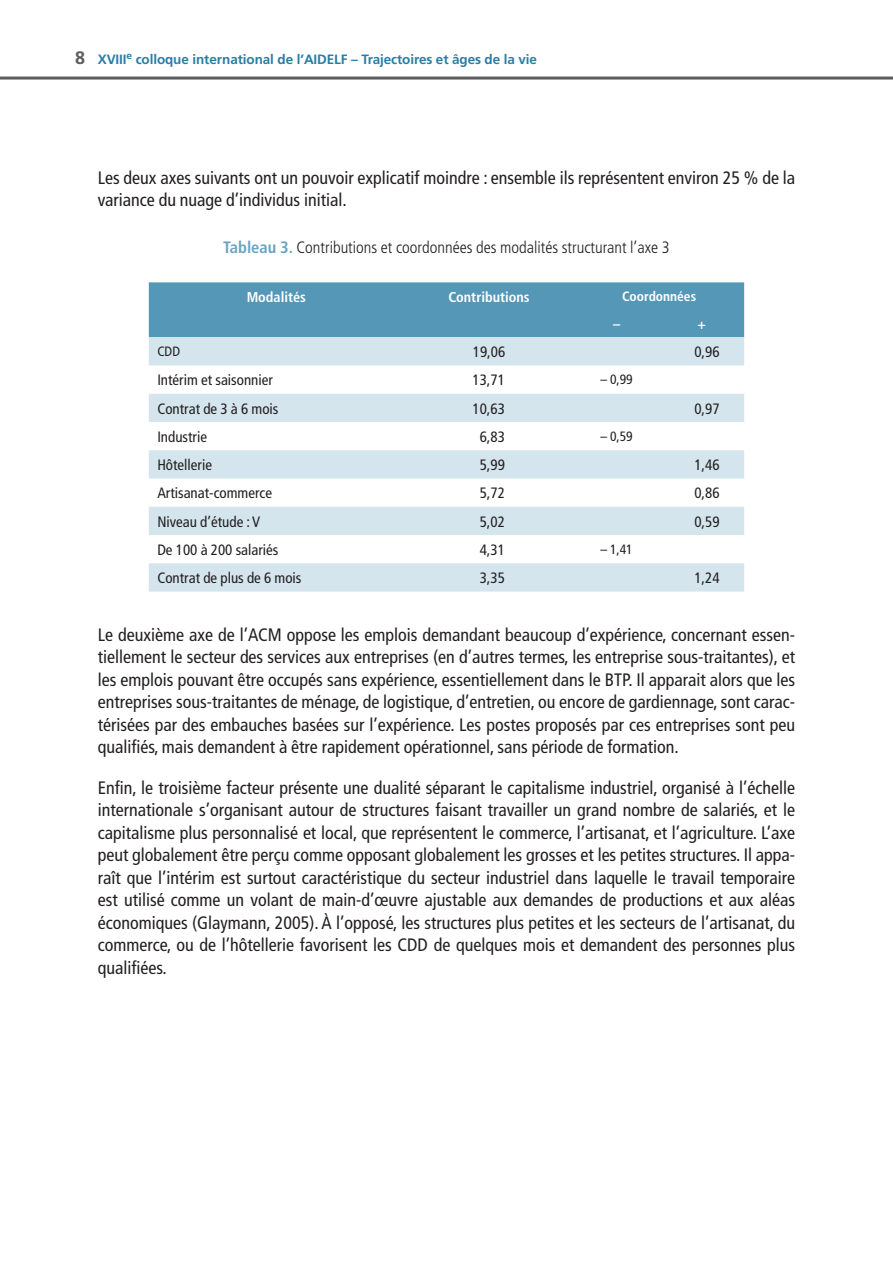
<style>
.page{position:relative;width:893px;height:1263px;background:#fff}
.page>*{position:absolute;margin:0;border:0;box-sizing:border-box;transform-origin:0 0}
.Texte_courant{font:condensed 18px/22.5px "Frutiger LT Std";color:#231f20;text-align:justify}
.Tab_Fig_Titre{font:300 condensed 16.5px "Frutiger LT Std";color:#231f20}
.Tab_Texte{font:condensed 15px "Frutiger LT Std";color:#231f20}
.Tab_Tétière{font:700 condensed 14.25px "Frutiger LT Std";color:#fff}
.t1{font:700 13.5px "Frutiger LT Std";letter-spacing:-.01em;color:#2a7da6}
.Tab_Texte-2{font:condensed 13.5px "Frutiger LT Std";color:#231f20}
.Tab_Tétière-2{font:700 condensed 13.5px "Frutiger LT Std";color:#fff}
.s1{font-size:18px;color:#5d5d5d}
.s2{font-weight:700;color:#6aa4c0}
</style>
<div class="page">
<hr style="left:0;top:77px;width:893px;height:3px;background:#5d5d5d">
<div style="left:149px;top:282px;width:595px;height:55px;background:#5597b7"></div>
<svg style="left:149px;top:337px;width:595px;height:255px;fill:#d4e5ed"></svg>
<p class="t1" style="left:75px;top:51px;width:463px"><span class="s1">8</span> XVIII<sup>e</sup> colloque international de l’AIDELF – Trajectoires et âges de la vie</p>
<p class="Texte_courant" style="left:98px;top:166px;width:699px">Les deux axes suivants ont un pouvoir explicatif moindre : ensemble ils représentent environ 25 % de la variance du nuage d’individus initial.</p>
<p class="Tab_Fig_Titre" style="left:223px;top:238px;width:448px"><span class="s2">Tableau 3.</span> Contributions et coordonnées des modalités structurant l’axe 3</p>
<p class="Tab_Tétière" style="left:247px;top:288px;width:61px">Modalités</p>
<p class="Tab_Tétière" style="left:448px;top:288px;width:83px">Contributions</p>
<p class="Tab_Tétière-2" style="left:622px;top:288px;width:76px">Coordonnées</p>
<p class="Tab_Tétière" style="left:613px;top:315px;width:9px">–</p>
<p class="Tab_Tétière" style="left:697px;top:315px;width:10px">+</p>
<p class="Tab_Texte-2" style="left:157px;top:343px;width:24px">CDD</p>
<p class="Tab_Texte" style="left:473px;top:343px;width:34px">19,06</p>
<p class="Tab_Texte" style="left:694px;top:343px;width:27px">0,96</p>
<p class="Tab_Texte" style="left:157px;top:371px;width:117px">Intérim et saisonnier</p>
<p class="Tab_Texte" style="left:472px;top:371px;width:34px">13,71</p>
<p class="Tab_Texte-2" style="left:600px;top:372px;width:34px">– 0,99</p>
<p class="Tab_Texte" style="left:157px;top:400px;width:123px">Contrat de 3 à 6 mois</p>
<p class="Tab_Texte" style="left:472px;top:400px;width:34px">10,63</p>
<p class="Tab_Texte" style="left:694px;top:400px;width:27px">0,97</p>
<p class="Tab_Texte" style="left:157px;top:428px;width:51px">Industrie</p>
<p class="Tab_Texte" style="left:480px;top:428px;width:27px">6,83</p>
<p class="Tab_Texte-2" style="left:600px;top:428px;width:34px">– 0,59</p>
<p class="Tab_Texte" style="left:157px;top:456px;width:56px">Hôtellerie</p>
<p class="Tab_Texte" style="left:480px;top:456px;width:27px">5,99</p>
<p class="Tab_Texte" style="left:694px;top:456px;width:27px">1,46</p>
<p class="Tab_Texte" style="left:157px;top:484px;width:116px">Artisanat-commerce</p>
<p class="Tab_Texte" style="left:480px;top:484px;width:27px">5,72</p>
<p class="Tab_Texte" style="left:694px;top:484px;width:27px">0,86</p>
<p class="Tab_Texte" style="left:157px;top:513px;width:104px">Niveau d’étude : V</p>
<p class="Tab_Texte" style="left:480px;top:513px;width:27px">5,02</p>
<p class="Tab_Texte" style="left:694px;top:513px;width:27px">0,59</p>
<p class="Tab_Texte" style="left:157px;top:541px;width:123px">De 100 à 200 salariés</p>
<p class="Tab_Texte" style="left:480px;top:541px;width:27px">4,31</p>
<p class="Tab_Texte-2" style="left:600px;top:541px;width:34px">– 1,41</p>
<p class="Tab_Texte" style="left:157px;top:569px;width:146px">Contrat de plus de 6 mois</p>
<p class="Tab_Texte" style="left:480px;top:569px;width:27px">3,35</p>
<p class="Tab_Texte" style="left:694px;top:569px;width:27px">1,24</p>
<p class="Texte_courant" style="left:98px;top:623px;width:699px">Le deuxième axe de l’ACM oppose les emplois demandant beaucoup d’expérience, concernant essen&shy;tiellement le secteur des services aux entreprises (en d’autres termes, les entreprise sous-traitantes), et les emplois pouvant être occupés sans expérience, essentiellement dans le BTP. Il apparait alors que les entreprises sous-traitantes de ménage, de logistique, d’entretien, ou encore de gardiennage, sont carac&shy;térisées par des embauches basées sur l’expérience. Les postes proposés par ces entreprises sont peu qualifiés, mais demandent à être rapidement opérationnel, sans période de formation.</p>
<p class="Texte_courant" style="left:98px;top:776px;width:699px">Enfin, le troisième facteur présente une dualité séparant le capitalisme industriel, organisé à l’échelle internationale s’organisant autour de structures faisant travailler un grand nombre de salariés, et le capitalisme plus personnalisé et local, que représentent le commerce, l’artisanat, et l’agriculture. L’axe peut globalement être perçu comme opposant globalement les grosses et les petites structures. Il appa&shy;raît que l’intérim est surtout caractéristique du secteur industriel dans laquelle le travail temporaire est utilisé comme un volant de main-d’œuvre ajustable aux demandes de productions et aux aléas économiques (Glaymann, 2005). À l’opposé, les structures plus petites et les secteurs de l’artisanat, du commerce, ou de l’hôtellerie favorisent les CDD de quelques mois et demandent des personnes plus qualifiées.</p>
</div>
